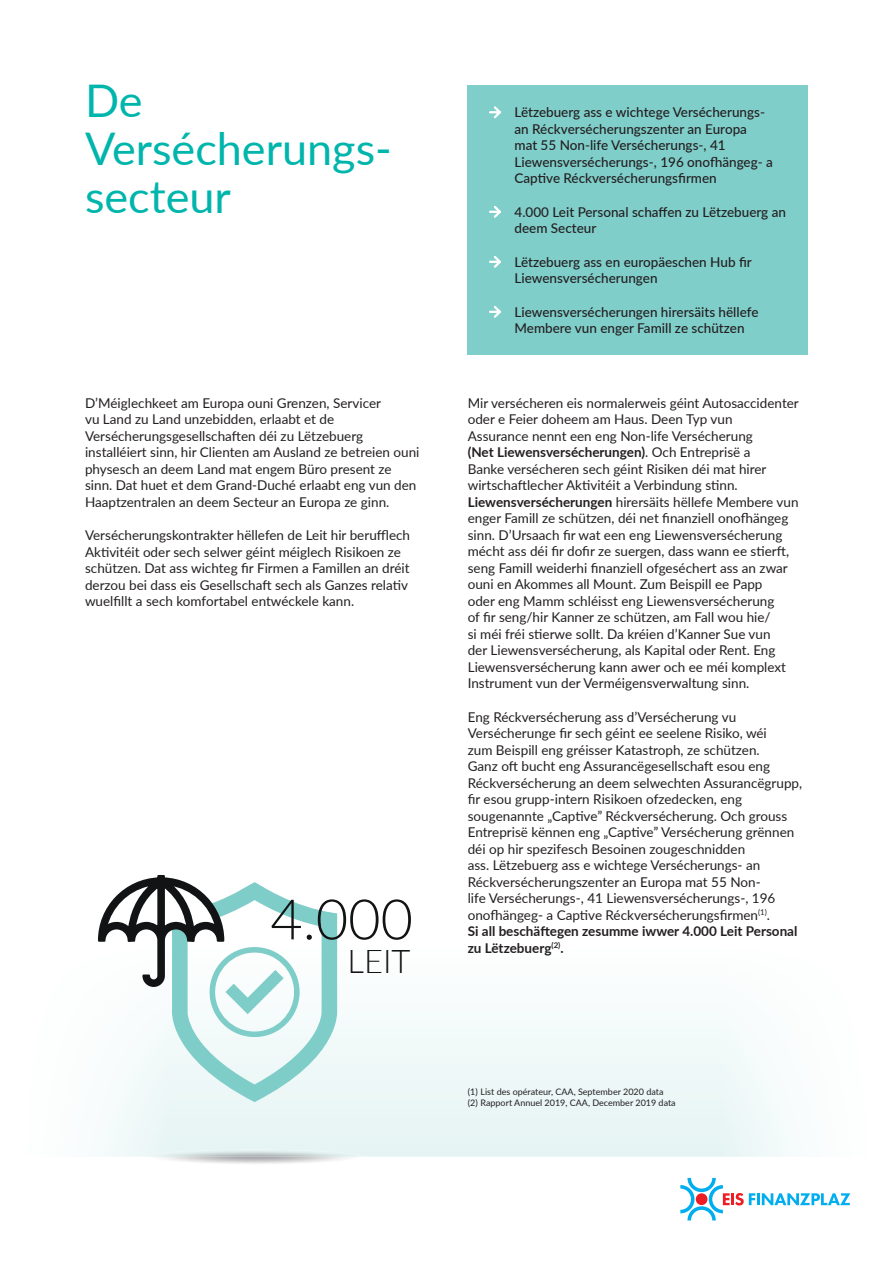
<style>
.page{position:relative;width:893px;height:1263px;background:#fff}
.page>*{position:absolute;margin:0;border:0;box-sizing:border-box;transform-origin:0 0}
.t1{font:300 55.8px "Lato";color:#111314}
.t2{font:45px/48px "Lato";color:#00b5ac}
.t3{font:300 32.7px "Lato";color:#111314}
.t4{font:13.5px/16.5px "Lato";color:#231f20}
.t5{font:500 13.5px/16.5px "Lato";color:#231f20}
.t6{font:9px/10.8px "Lato";color:#231f20}
.s1{font-weight:700}
</style>
<div class="page">
<svg style="left:680px;top:1178px;width:170px;height:42px"></svg>
<div style="left:468px;top:85px;width:340px;height:269px;background:#80ceca"></div>
<svg style="left:489px;top:106px;width:12px;height:12px"></svg>
<svg style="left:489px;top:206px;width:12px;height:12px"></svg>
<svg style="left:489px;top:256px;width:12px;height:12px"></svg>
<svg style="left:489px;top:306px;width:12px;height:12px"></svg>
<svg style="left:98px;top:875px;width:244px;height:227px"></svg>
<h2 class="t2" style="left:85px;top:75px;width:308px">De<br>Versécherungs&shy;secteur</h2>
<p class="t4" style="left:85px;top:394px;width:336px">D’Méiglechkeet am Europa ouni Grenzen, Servicer<br>vu Land zu Land unzebidden, erlaabt et de Versécherungsgesellschaften déi zu Lëtzebuerg installéiert sinn, hir Clienten am Ausland ze betreien ouni physesch an deem Land mat engem Büro present ze sinn. Dat huet et dem Grand-Duché erlaabt eng vun den Haaptzentralen an deem Secteur an Europa ze ginn.</p>
<p class="t4" style="left:85px;top:527px;width:327px">Versécherungskontrakter hëllefen de Leit hir berufflech Aktivitéit oder sech selwer géint méiglech Risikoen ze schützen. Dat ass wichteg fir Firmen a Famillen an dréit derzou bei dass eis Gesellschaft sech als Ganzes relativ wuelfillt a sech komfortabel entwéckele kann.</p>
<h1 class="t1" style="left:270px;top:880px;width:144px">4.000</h1>
<h3 class="t3" style="left:348px;top:939px;width:64px">LEIT</h3>
<p class="t5" style="left:514px;top:103px;width:260px">Lëtzebuerg ass e wichtege Versécherungs&shy;an Réckversécherungszenter an Europa mat 55 Non-life Versécherungs-, 41<br>Liewensversécherungs-, 196 onofhängeg- a Captive Réckversécherungsfirmen</p>
<p class="t5" style="left:514px;top:203px;width:273px">4.000 Leit Personal schaffen zu Lëtzebuerg an deem Secteur</p>
<p class="t5" style="left:514px;top:253px;width:239px">Lëtzebuerg ass en europäeschen Hub fir<br>Liewensversécherungen</p>
<p class="t5" style="left:514px;top:303px;width:246px">Liewensversécherungen hirersäits hëllefe<br>Membere vun enger Famill ze schützen</p>
<p class="t4" style="left:468px;top:394px;width:333px">Mir versécheren eis normalerweis géint Autosaccidenter oder e Feier doheem am Haus. Deen Typ vun<br>Assurance nennt een eng Non-life Versécherung<br><span class="s1">(Net Liewensversécherungen)</span>. Och Entreprisë a<br>Banke versécheren sech géint Risiken déi mat hirer wirtschaftlecher Aktivitéit a Verbindung stinn.<br><span class="s1">Liewensversécherungen</span> hirersäits hëllefe Membere vun enger Famill ze schützen, déi net finanziell onofhängeg sinn. D’Ursaach fir wat een eng Liewensversécherung mécht ass déi fir dofir ze suergen, dass wann ee stierft, seng Famill weiderhi finanziell ofgeséchert ass an zwar ouni en Akommes all Mount. Zum Beispill ee Papp<br>oder eng Mamm schléisst eng Liewensversécherung<br>of fir seng/hir Kanner ze schützen, am Fall wou hie/<br>si méi fréi stierwe sollt. Da kréien d’Kanner Sue vun<br>der Liewensversécherung, als Kapital oder Rent. Eng Liewensversécherung kann awer och ee méi komplext Instrument vun der Verméigensverwaltung sinn.</p>
<p class="t4" style="left:468px;top:708px;width:336px">Eng Réckversécherung ass d’Versécherung vu Versécherunge fir sech géint ee seelene Risiko, wéi<br>zum Beispill eng gréisser Katastroph, ze schützen.<br>Ganz oft bucht eng Assurancëgesellschaft esou eng Réckversécherung an deem selwechten Assurancëgrupp, fir esou grupp-intern Risikoen ofzedecken, eng sougenannte „Captive” Réckversécherung. Och grouss Entreprisë kënnen eng „Captive” Versécherung grënnen déi op hir spezifesch Besoinen zougeschnidden<br>ass. Lëtzebuerg ass e wichtege Versécherungs- an Réckversécherungszenter an Europa mat 55 Non-<br>life Versécherungs-, 41 Liewensversécherungs-, 196 onofhängeg- a Captive Réckversécherungsfirmen<sup>(1)</sup>.<br><span class="s1">Si all beschäftegen zesumme iwwer 4.000 Leit Personal zu Lëtzebuerg</span><sup>(2)</sup><span class="s1">.</span></p>
<p class="t6" style="left:468px;top:1086px;width:210px">(1) List des opérateur, CAA, September 2020 data<br>(2) Rapport Annuel 2019, CAA, December 2019 data</p>
</div>
